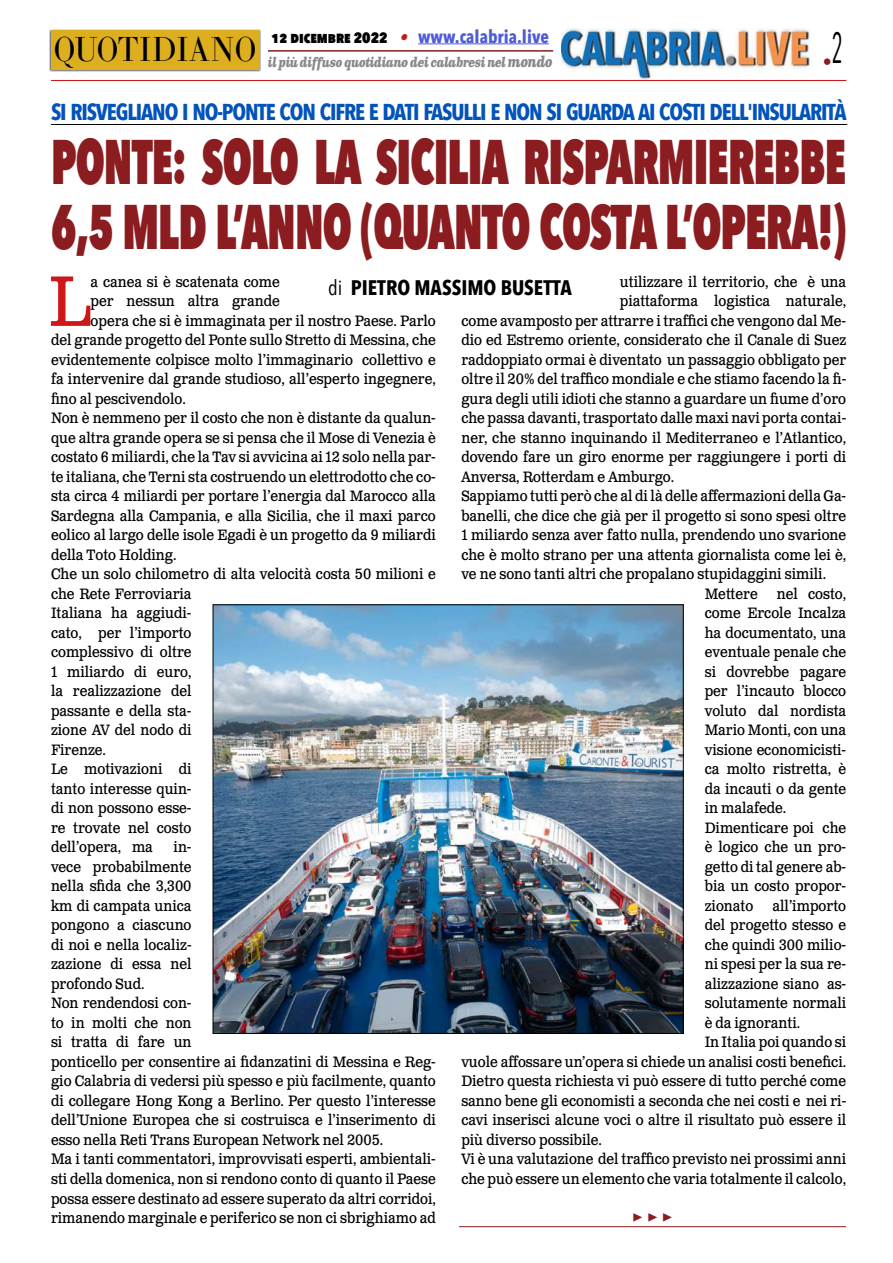
<style>
.page{position:relative;width:893px;height:1263px;background:#fff}
.page>*{position:absolute;margin:0;border:0;box-sizing:border-box;transform-origin:0 0}
.t1{font:71.25px "Clarendon Text Pro";color:#cd1719;scale:.9 1}
.t2{font:800 62.85px/64.5px "Avenir Next Condensed";letter-spacing:-.02em;color:#8b1c1f;scale:.73 1}
.t3{font:34.2px "LTC Bodoni 175 Pro";color:#000;scale:.88 1}
.t4{font:700 22.95px "Avenir Next Condensed";letter-spacing:-.05em;color:#0253ba}
.t5{font:700 21px "Avenir Next Condensed";color:#000}
.t6{font:700 18px "Avenir Next Condensed";color:#4f5cd6}
.t7{font:700 18px "Minion Pro";color:#8b1c1f}
.t8{font:18px "Avenir Next Condensed";color:#8b1c1f}
.t9{font:15px/19.5px "Clarendon Text Pro";color:#000;scale:.9 1}
.t10{font:italic 700 13.5px "Clarendon Text Pro";letter-spacing:-.05em;color:#878787;scale:.79 1}
.s1{font-weight:800;font-size:15px;color:#000}
.s2{font-family:"Clarendon Text Pro";font-style:italic;font-size:16.5px;color:#ca181a}
.s3{font-size:15px}
.s4{font-weight:400}
</style>
<div class="page">
<img style="left:561px;top:28px;width:251px;height:52px">
<div style="left:49px;top:29px;width:212px;height:43px;background:#000;opacity:.75"></div>
<div style="left:51px;top:31px;width:208px;height:39px;background:#ddae1e"></div>
<hr style="left:418px;top:43px;width:131px;height:1px;background:#4f5cd6">
<hr style="left:268px;top:50px;width:285px;height:2px;background:#8b1c1f">
<hr style="left:51px;top:80px;width:795px;height:1px;background:#cd1719">
<hr style="left:51px;top:124px;width:796px;height:1px;background:#000">
<img style="left:215px;top:606px;width:466px;height:426px">
<hr style="left:459px;top:1226px;width:387px;height:1px;background:#8b1c1f">
<p class="t6" style="left:272px;top:25px;width:279px"><span class="s1">12 dicembre 2022</span> <span class="s2">•</span> www.calabria.live</p>
<p class="t10" style="left:268px;top:53px;width:362px">il più diffuso quotidiano dei calabresi nel <span class="s3">mondo</span></p>
<p class="t8" style="left:823px;top:46px;width:22px">•<sup>2</sup></p>
<h3 class="t4" style="left:51px;top:98px;width:797px">SI RISVEGLIANO I NO-PONTE CON CIFRE E DATI FASULLI E NON SI GUARDA AI COSTI DELL'INSULARITÀ</h3>
<h2 class="t2" style="left:51px;top:129px;width:1091px">PONTE: SOLO LA SICILIA RISPARMIEREBBE<br>6,5 MLD L’ANNO (QUANTO COSTA L’OPERA!)</h2>
<h1 class="t1" style="left:49px;top:258px;width:48px">L</h1>
<p class="t9" style="left:91px;top:273px;width:212px">a canea si è scatenata come</p>
<h3 class="t3" style="left:54px;top:27px;width:232px">QUOTIDIANO</h3>
<p class="t9" style="left:620px;top:273px;width:253px">utilizzare il territorio, che è una</p>
<p class="t9" style="left:620px;top:292px;width:253px">piattaforma logistica naturale,</p>
<p class="t9" style="left:461px;top:312px;width:429px">come avamposto per attrarre i traffici che vengono dal Me-</p>
<p class="t9" style="left:461px;top:331px;width:429px">dio ed Estremo oriente, considerato che il Canale di Suez</p>
<p class="t9" style="left:461px;top:351px;width:429px">raddoppiato ormai è diventato un passaggio obbligato per</p>
<p class="t9" style="left:461px;top:370px;width:429px">oltre il 20% del traffico mondiale e che stiamo facendo la fi-</p>
<p class="t9" style="left:461px;top:390px;width:429px">gura degli utili idioti che stanno a guardare un fiume d’oro</p>
<p class="t9" style="left:461px;top:409px;width:429px">che passa davanti, trasportato dalle maxi navi porta contai-</p>
<p class="t9" style="left:461px;top:429px;width:429px">ner, che stanno inquinando il Mediterraneo e l’Atlantico,</p>
<p class="t9" style="left:461px;top:448px;width:429px">dovendo fare un giro enorme per raggiungere i porti di</p>
<p class="t9" style="left:461px;top:468px;width:238px">Anversa, Rotterdam e Amburgo.</p>
<p class="t9" style="left:461px;top:487px;width:429px">Sappiamo tutti però che al di là delle affermazioni della Ga-</p>
<p class="t9" style="left:461px;top:507px;width:429px">banelli, che dice che già per il progetto si sono spesi oltre</p>
<p class="t9" style="left:461px;top:526px;width:429px">1 miliardo senza aver fatto nulla, prendendo uno svarione</p>
<p class="t9" style="left:461px;top:546px;width:429px">che è molto strano per una attenta giornalista come lei è,</p>
<p class="t9" style="left:461px;top:565px;width:407px">ve ne sono tanti altri che propalano stupidaggini simili.</p>
<p class="t9" style="left:705px;top:585px;width:60px">Mettere</p>
<h3 class="t5" style="left:328px;top:275px;width:245px"><span class="s4">di</span> PIETRO MASSIMO BUSETTA</h3>
<p class="t9" style="left:91px;top:292px;width:212px">per nessun altra grande</p>
<p class="t9" style="left:91px;top:312px;width:385px">opera che si è immaginata per il nostro Paese. Parlo</p>
<p class="t9" style="left:51px;top:331px;width:429px">del grande progetto del Ponte sullo Stretto di Messina, che</p>
<p class="t9" style="left:51px;top:351px;width:429px">evidentemente colpisce molto l’immaginario collettivo e</p>
<p class="t9" style="left:51px;top:370px;width:429px">fa intervenire dal grande studioso, all’esperto ingegnere,</p>
<p class="t9" style="left:51px;top:390px;width:151px">fino al pescivendolo.</p>
<p class="t9" style="left:51px;top:409px;width:429px">Non è nemmeno per il costo che non è distante da qualun-</p>
<p class="t9" style="left:51px;top:429px;width:429px">que altra grande opera se si pensa che il Mose di Venezia è</p>
<p class="t9" style="left:51px;top:448px;width:429px">costato 6 miliardi, che la Tav si avvicina ai 12 solo nella par-</p>
<p class="t9" style="left:51px;top:468px;width:429px">te italiana, che Terni sta costruendo un elettrodotto che co-</p>
<p class="t9" style="left:51px;top:487px;width:429px">sta circa 4 miliardi per portare l’energia dal Marocco alla</p>
<p class="t9" style="left:51px;top:507px;width:429px">Sardegna alla Campania, e alla Sicilia, che il maxi parco</p>
<p class="t9" style="left:51px;top:526px;width:429px">eolico al largo delle isole Egadi è un progetto da 9 miliardi</p>
<p class="t9" style="left:51px;top:546px;width:141px">della Toto Holding.</p>
<p class="t9" style="left:51px;top:565px;width:429px">Che un solo chilometro di alta velocità costa 50 milioni e</p>
<p class="t9" style="left:51px;top:585px;width:158px">che Rete Ferroviaria</p>
<p class="t9" style="left:51px;top:604px;width:158px">Italiana ha aggiudi-</p>
<p class="t9" style="left:51px;top:624px;width:158px">cato, per l’importo</p>
<p class="t9" style="left:51px;top:643px;width:158px">complessivo di oltre</p>
<p class="t9" style="left:51px;top:663px;width:158px">1 miliardo di euro,</p>
<p class="t9" style="left:51px;top:682px;width:158px">la realizzazione del</p>
<p class="t9" style="left:51px;top:702px;width:158px">passante e della sta-</p>
<p class="t9" style="left:51px;top:721px;width:158px">zione AV del nodo di</p>
<p class="t9" style="left:51px;top:741px;width:63px">Firenze.</p>
<p class="t9" style="left:51px;top:760px;width:158px">Le motivazioni di</p>
<p class="t9" style="left:51px;top:780px;width:158px">tanto interesse quin-</p>
<p class="t9" style="left:51px;top:799px;width:158px">di non possono esse-</p>
<p class="t9" style="left:51px;top:819px;width:158px">re trovate nel costo</p>
<p class="t9" style="left:51px;top:838px;width:115px">dell’opera, ma</p>
<p class="t9" style="left:705px;top:585px;width:159px;text-indent:72px">nel costo, come Ercole Incalza ha documentato, una eventuale penale che si dovrebbe pagare per l’incauto blocco voluto dal nordista<br>Mario Monti, con una visione economicisti&shy;ca molto ristretta, è da incauti o da gente in malafede.<br>Dimenticare poi che è logico che un pro&shy;getto di tal genere ab&shy;bia un costo propor&shy;zionato</p>
<p class="t9" style="left:51px;top:838px;width:429px;text-indent:123px">in-<br>vece probabilmente<br>nella sfida che 3,300<br>km di campata unica<br>pongono a ciascuno<br>di noi e nella localiz-<br>zazione di essa nel<br>profondo Sud.<br>Non rendendosi con-<br>to in molti che non<br>si tratta di fare un<br>ponticello per consentire ai fidanzatini di Messina e Reg&shy;gio Calabria di vedersi più spesso e più facilmente, quanto di collegare Hong Kong a Berlino. Per questo l’interesse dell’Unione Europea che si costruisca e l’inserimento di esso nella Reti Trans European Network nel 2005.<br>Ma i tanti commentatori, improvvisati esperti, ambientali&shy;sti della domenica, non si rendono conto di quanto il Paese possa essere destinato ad essere superato da altri corridoi, rimanendo marginale e periferico se non ci sbrighiamo ad</p>
<p class="t9" style="left:772px;top:897px;width:84px">all’importo</p>
<p class="t9" style="left:705px;top:916px;width:159px">del progetto stesso e</p>
<p class="t9" style="left:705px;top:936px;width:159px">che quindi 300 milio-</p>
<p class="t9" style="left:705px;top:955px;width:159px">ni spesi per la sua re-</p>
<p class="t9" style="left:705px;top:975px;width:159px">alizzazione siano as-</p>
<p class="t9" style="left:705px;top:994px;width:159px">solutamente normali</p>
<p class="t9" style="left:705px;top:1014px;width:108px">è da ignoranti.</p>
<p class="t9" style="left:705px;top:1033px;width:159px">In Italia poi quando si</p>
<p class="t9" style="left:461px;top:1053px;width:429px">vuole affossare un’opera si chiede un analisi costi benefici.</p>
<p class="t9" style="left:461px;top:1072px;width:429px">Dietro questa richiesta vi può essere di tutto perché come</p>
<p class="t9" style="left:461px;top:1092px;width:429px">sanno bene gli economisti a seconda che nei costi e nei ri-</p>
<p class="t9" style="left:461px;top:1111px;width:429px">cavi inserisci alcune voci o altre il risultato può essere il</p>
<p class="t9" style="left:461px;top:1131px;width:158px">più diverso possibile.</p>
<p class="t9" style="left:461px;top:1150px;width:429px">Vi è una valutazione del traffico previsto nei prossimi anni</p>
<p class="t9" style="left:461px;top:1170px;width:429px">che può essere un elemento che varia totalmente il calcolo,</p>
<p class="t7" style="left:632px;top:1204px;width:42px">▶ ▶ ▶</p>
</div>
